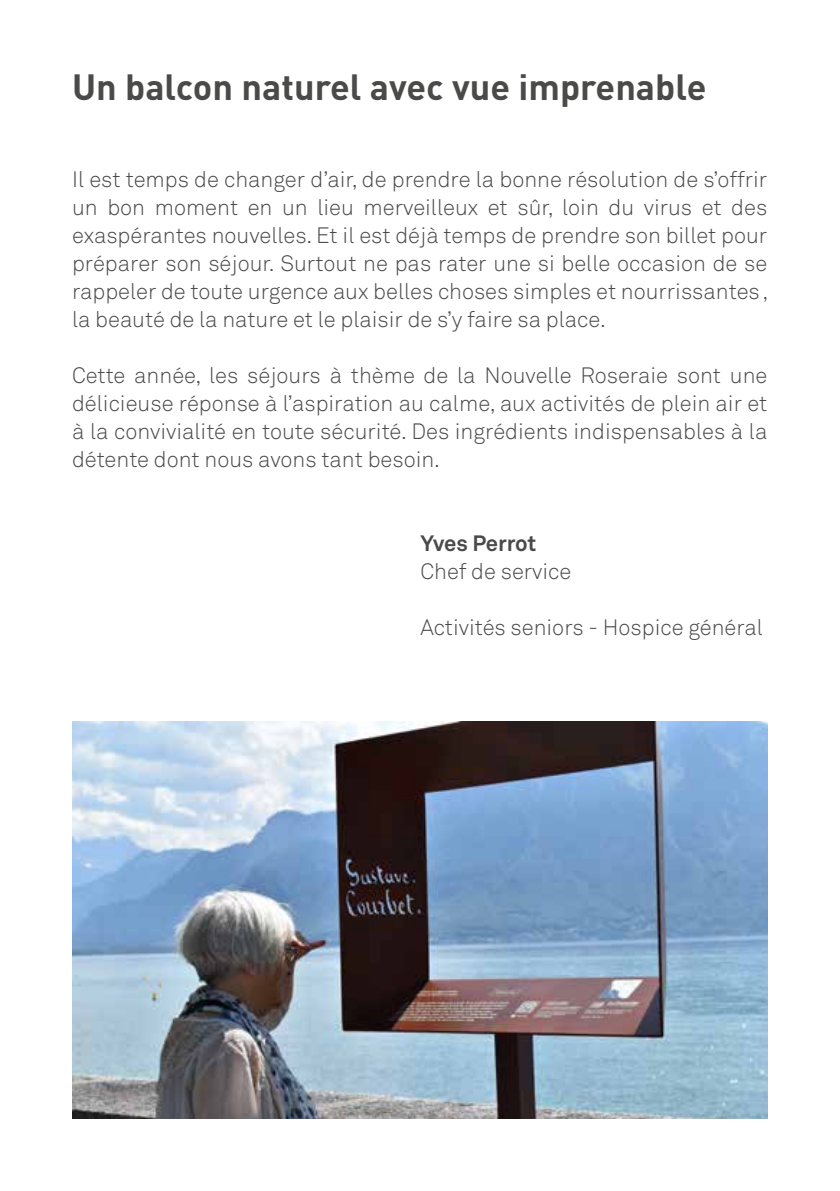
<style>
.page{position:relative;width:840px;height:1191px;background:#fff}
.page>*{position:absolute;margin:0;border:0;box-sizing:border-box;transform-origin:0 0}
.t1{font:700 36px "DINOT";color:#4a4a49}
.t2{font:300 22px/28px "Akkurat Pro";color:#4a4a49;text-align:justify}
.t3{font:700 22px "Akkurat Pro";letter-spacing:-.005em;color:#4a4a49}
</style>
<div class="page">
<img style="left:72px;top:722px;width:694px;height:397px">
<h1 class="t1" style="left:72px;top:59px;width:635px">Un balcon naturel avec vue imprenable</h1>
<p class="t2" style="left:72px;top:165px;width:697px">Il est temps de changer d’air, de prendre la bonne résolution de s’offrir un bon moment en un lieu merveilleux et sûr, loin du virus et des exaspérantes nouvelles. Et il est déjà temps de prendre son billet pour préparer son séjour. Surtout ne pas rater une si belle occasion de se rappeler de toute urgence aux belles choses simples et nourrissantes, la beauté de la nature et le plaisir de s’y faire sa place.</p>
<p class="t2" style="left:72px;top:361px;width:696px">Cette année, les séjours à thème de la Nouvelle Roseraie sont une délicieuse réponse à l’aspiration au calme, aux activités de plein air et à la convivialité en toute sécurité. Des ingrédients indispensables à la détente dont nous avons tant besoin.</p>
<p class="t3" style="left:420px;top:529px;width:117px">Yves Perrot</p>
<p class="t2" style="left:420px;top:557px;width:152px">Chef de service</p>
<p class="t2" style="left:420px;top:613px;width:344px">Activités seniors - Hospice général</p>
</div>
